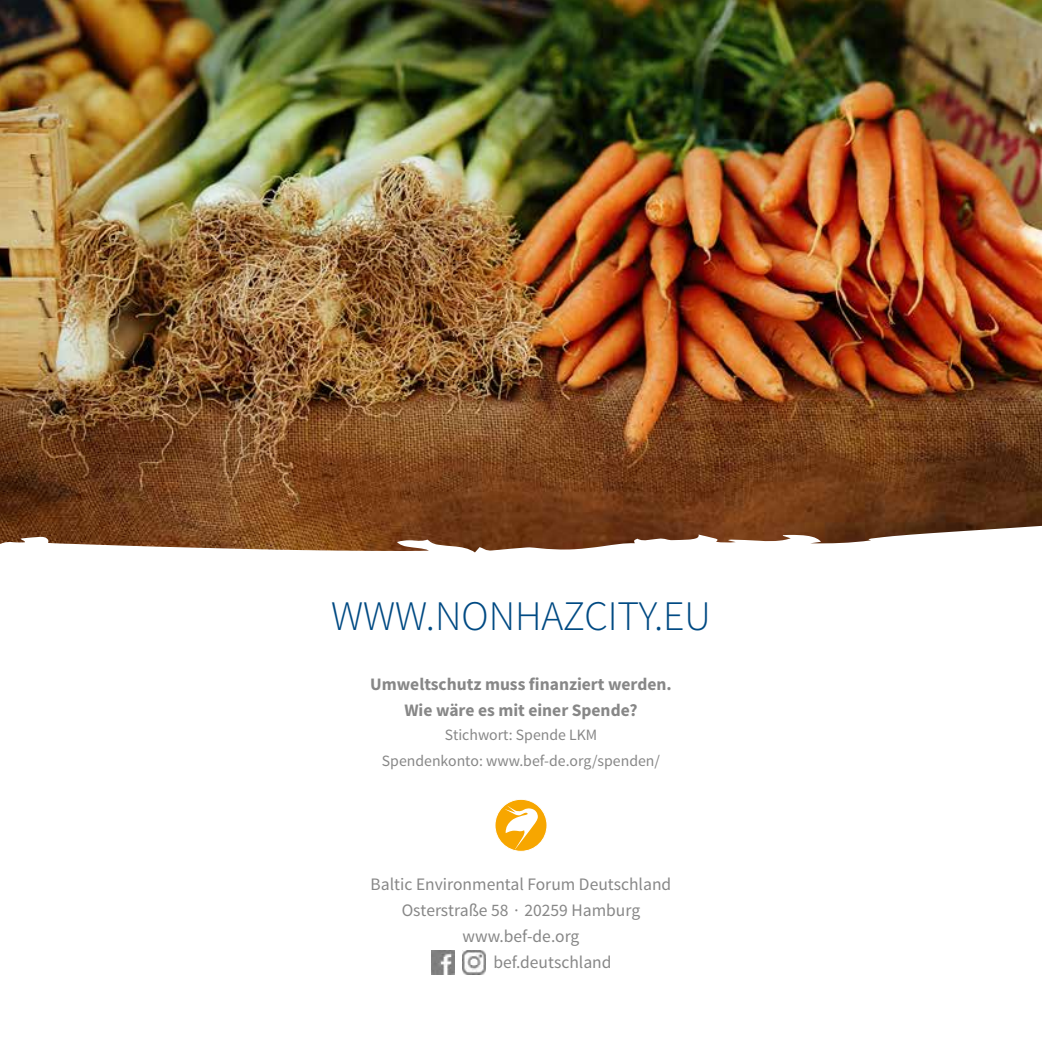
<style>
.page{position:relative;width:1042px;height:1042px;background:#fff}
.page>*{position:absolute;margin:0;border:0;box-sizing:border-box;transform-origin:0 0}
.t1{font:300 42px "Source Sans Pro";color:#004a83}
.t2{font:17.5px "Source Sans Pro";color:#878787}
.t3{font:700 17.5px/25.9px "Source Sans Pro";color:#878787;text-align:center}
.t4{font:15.75px/25.9px "Source Sans Pro";color:#878787;text-align:center}
</style>
<div class="page">
<img style="left:0;top:0;width:1042px;height:552px">
<img style="left:431px;top:950px;width:24px;height:24px">
<img style="left:462px;top:950px;width:24px;height:24px">
<div style="left:495px;top:799px;width:52px;height:52px;background:#f7a600;border-radius:50%"></div>
<div style="left:495px;top:799px;width:52px;height:52px;border:1px solid #fff;border-radius:50%"></div>
<svg style="left:505px;top:806px;width:33px;height:43px"></svg>
<h1 class="t1" style="left:331px;top:591px;width:381px">WWW.NONHAZCITY.EU</h1>
<p class="t3" style="left:370px;top:671px;width:303px">Umweltschutz muss finanziert werden.<br>Wie wäre es mit einer Spende?</p>
<p class="t4" style="left:382px;top:722px;width:280px">Stichwort: Spende LKM<br>Spendenkonto: www.bef-de.org/spenden/</p>
<p class="t2" style="left:371px;top:874px;width:302px">Baltic Environmental Forum Deutschland</p>
<p class="t2" style="left:402px;top:899px;width:240px">Osterstraße 58 ∙ 20259 Hamburg</p>
<p class="t2" style="left:462px;top:925px;width:118px">www.bef-de.org</p>
<p class="t2" style="left:493px;top:951px;width:120px">bef.deutschland</p>
</div>
